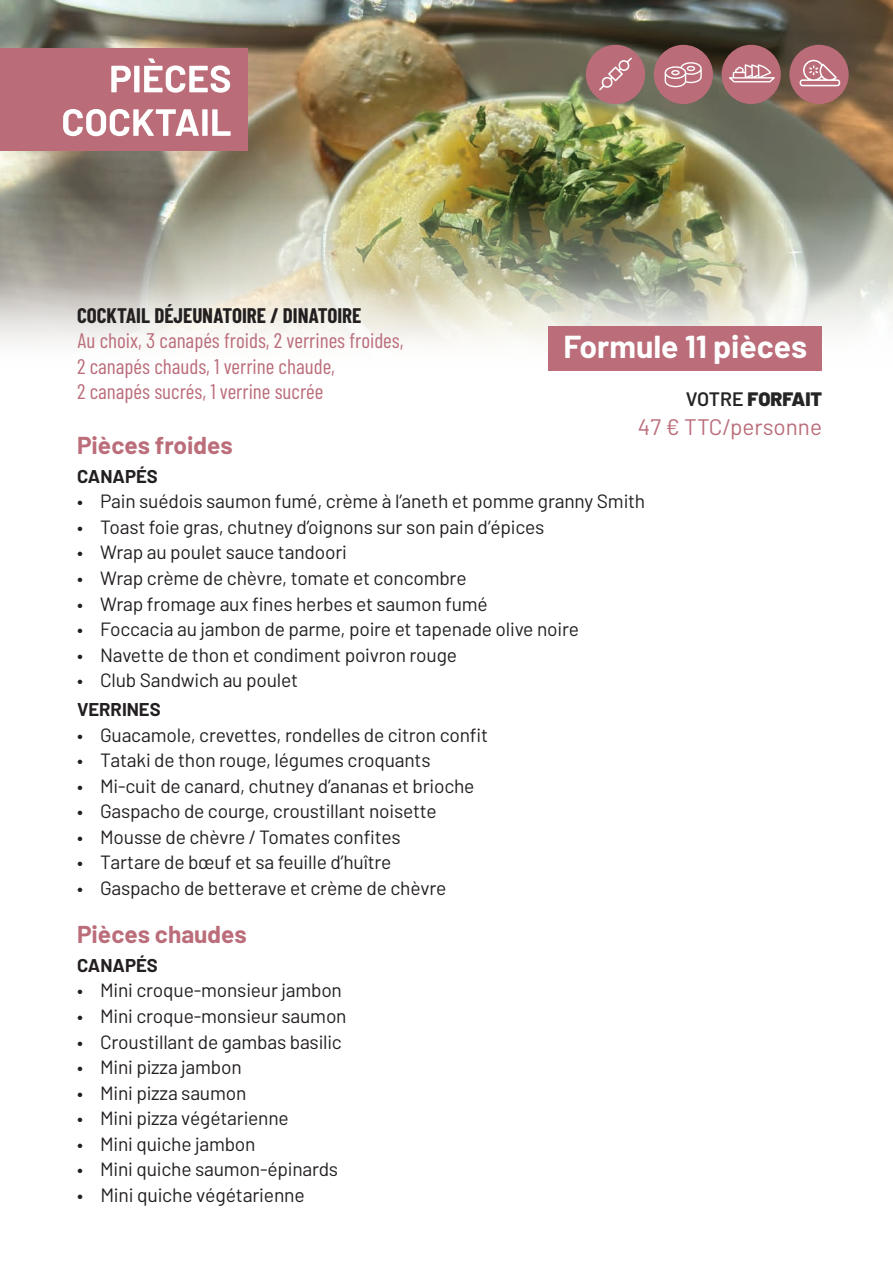
<style>
.page{position:relative;width:893px;height:1263px;background:#fff}
.page>*{position:absolute;margin:0;border:0;box-sizing:border-box;transform-origin:0 0}
.t1{font:700 31.8px "Barlow";color:#fff}
.t2{font:700 24.45px "Barlow";color:#bb6d7a}
.t3{font:22.5px "Barlow";color:#bb6d7a}
.t4{font:21.15px/25.3px "Barlow Condensed";color:#bb6d7a}
.t5{font:700 21.15px "Barlow Condensed";color:#231f20}
.t6{font:900 19.5px "Barlow";color:#252525}
.t7{font:19.35px "Barlow";letter-spacing:-.01em;color:#231f20}
.t8{font:19.2px "Barlow";letter-spacing:-.01em;color:#231f20}
.t9{font:700 18.6px "Barlow";color:#231f20}
.s1{font-weight:600}
</style>
<div class="page">
<img style="left:0;top:0;width:893px;height:198px">
<img style="left:0;top:198px;width:893px;height:172px">
<div style="left:0;top:48px;width:248px;height:103px;background:#bb6c79"></div>
<svg style="left:111px;top:66px;width:20px;height:26px"></svg>
<div style="left:134px;top:66px;width:5px;height:26px;background:#fff"></div>
<svg style="left:144px;top:58px;width:86px;height:35px"></svg>
<svg style="left:63px;top:109px;width:136px;height:27px"></svg>
<div style="left:202px;top:109px;width:6px;height:27px;background:#fff"></div>
<svg style="left:212px;top:109px;width:19px;height:27px"></svg>
<div style="left:586px;top:45px;width:59px;height:59px;background:#bb6c79;border-radius:50%"></div>
<div style="left:654px;top:45px;width:59px;height:59px;background:#bb6c79;border-radius:50%"></div>
<div style="left:722px;top:45px;width:59px;height:59px;background:#bb6c79;border-radius:50%"></div>
<div style="left:789px;top:45px;width:60px;height:59px;background:#bb6c79;border-radius:50%"></div>
<svg style="left:599px;top:58px;width:33px;height:32px"></svg>
<svg style="left:729px;top:64px;width:46px;height:18px"></svg>
<svg style="left:665px;top:62px;width:37px;height:25px"></svg>
<svg style="left:800px;top:60px;width:40px;height:26px"></svg>
<div style="left:549px;top:326px;width:273px;height:45px;background:#bb6d7a"></div>
<p class="t5" style="left:77px;top:302px;width:286px">COCKTAIL DÉJEUNATOIRE / DINATOIRE</p>
<p class="t4" style="left:77px;top:328px;width:328px">Au choix, 3 canapés froids, 2 verrines froides,<br>2 canapés chauds, 1 verrine chaude,<br>2 canapés sucrés, 1 verrine sucrée</p>
<p class="t2" style="left:77px;top:430px;width:157px">Pièces froides</p>
<p class="t9" style="left:77px;top:464px;width:82px">CANAPÉS</p>
<p class="t8" style="left:77px;top:489px;width:570px">• Pain suédois saumon fumé, crème à l’aneth et pomme granny Smith</p>
<p class="t8" style="left:77px;top:515px;width:469px">• Toast foie gras, chutney d’oignons sur son pain d’épices</p>
<p class="t8" style="left:77px;top:541px;width:271px">• Wrap au poulet sauce tandoori</p>
<p class="t8" style="left:77px;top:566px;width:391px">• Wrap crème de chèvre, tomate et concombre</p>
<p class="t8" style="left:77px;top:592px;width:412px">• Wrap fromage aux fines herbes et saumon fumé</p>
<p class="t8" style="left:77px;top:617px;width:503px">• Foccacia au jambon de parme, poire et tapenade olive noire</p>
<p class="t8" style="left:77px;top:643px;width:382px">• Navette de thon et condiment poivron rouge</p>
<p class="t8" style="left:77px;top:668px;width:222px">• Club Sandwich au poulet</p>
<p class="t9" style="left:77px;top:698px;width:85px">VERRINES</p>
<p class="t8" style="left:77px;top:723px;width:413px">• Guacamole, crevettes, rondelles de citron confit</p>
<p class="t8" style="left:77px;top:748px;width:355px">• Tataki de thon rouge, légumes croquants</p>
<p class="t8" style="left:77px;top:774px;width:399px">• Mi-cuit de canard, chutney d’ananas et brioche</p>
<p class="t8" style="left:77px;top:799px;width:361px">• Gaspacho de courge, croustillant noisette</p>
<p class="t8" style="left:77px;top:825px;width:325px">• Mousse de chèvre / Tomates confites</p>
<p class="t8" style="left:77px;top:851px;width:316px">• Tartare de bœuf et sa feuille d’huître</p>
<p class="t8" style="left:77px;top:876px;width:371px">• Gaspacho de betterave et crème de chèvre</p>
<p class="t2" style="left:77px;top:919px;width:171px">Pièces chaudes</p>
<p class="t9" style="left:77px;top:953px;width:82px">CANAPÉS</p>
<p class="t8" style="left:77px;top:978px;width:266px">• Mini croque-monsieur jambon</p>
<p class="t8" style="left:77px;top:1004px;width:271px">• Mini croque-monsieur saumon</p>
<p class="t8" style="left:77px;top:1030px;width:266px">• Croustillant de gambas basilic</p>
<p class="t8" style="left:77px;top:1055px;width:166px">• Mini pizza jambon</p>
<p class="t8" style="left:77px;top:1081px;width:171px">• Mini pizza saumon</p>
<p class="t8" style="left:77px;top:1106px;width:213px">• Mini pizza végétarienne</p>
<p class="t8" style="left:77px;top:1132px;width:180px">• Mini quiche jambon</p>
<p class="t8" style="left:77px;top:1157px;width:263px">• Mini quiche saumon-épinards</p>
<p class="t7" style="left:77px;top:1183px;width:229px">• Mini quiche végétarienne</p>
<h1 class="t1" style="left:563px;top:327px;width:245px">Formule 11 pièces</h1>
<p class="t6" style="left:686px;top:387px;width:138px"><span class="s1">VOTRE</span> FORFAIT</p>
<p class="t3" style="left:638px;top:413px;width:186px">47 € TTC/personne</p>
</div>
